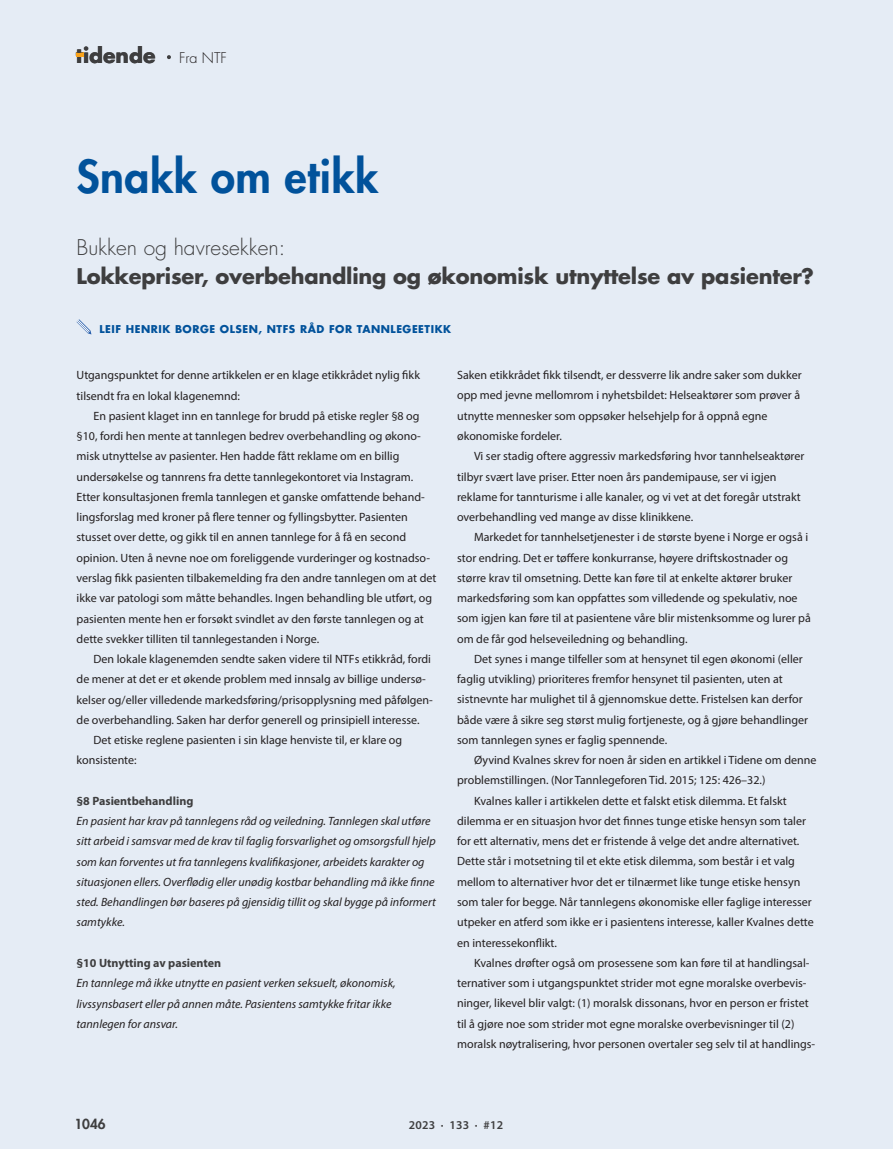
<style>
.page{position:relative;width:893px;height:1149px;background:#fff}
.page>*{position:absolute;margin:0;border:0;box-sizing:border-box;transform-origin:0 0}
.t1{font:800 44.25px "Futura Std";letter-spacing:.01em;color:#01529b}
.t2{font:700 21px "Futura Std";letter-spacing:-.01em;color:#3e3e3f}
.t3{font:300 21px "Futura Std";color:#3e3e3f}
.t4{font:700 20.4px "Futura Std";color:#3e3e3f}
.t5{font:300 14.4px "Futura Std";color:#231f20}
.t6{font:800 13.5px "Futura Std";color:#3e3e3f}
.t7{font:12px/20.2px "Myriad Pro";color:#231f20}
.t8{font:italic 12px/20.2px "Myriad Pro";color:#231f20}
.t9{font:700 12px "Myriad Pro";color:#3e3e3f}
.t10{font:600 12px "Myriad Pro";letter-spacing:.02em;color:#3e3e3f}
.t11{font:700 10.5px "Futura Std";letter-spacing:.05em;color:#01529b}
</style>
<div class="page">
<div style="left:0;top:0;width:893px;height:1148px;background:#e5ecf5"></div>
<svg style="left:167px;top:55px;width:4px;height:4px"></svg>
<svg style="left:76px;top:53px;width:7px;height:3px"></svg>
<svg style="left:73px;top:315px;width:22px;height:22px"></svg>
<h3 class="t4" style="left:76px;top:42px;width:81px">tidende</h3>
<p class="t5" style="left:179px;top:49px;width:49px">Fra NTF</p>
<h1 class="t1" style="left:77px;top:148px;width:303px">Snakk om etikk</h1>
<h2 class="t3" style="left:77px;top:234px;width:210px">Bukken og havresekken:</h2>
<h2 class="t2" style="left:77px;top:262px;width:739px">Lokkepriser, overbehandling og økonomisk utnyttelse av pasienter?</h2>
<p class="t11" style="left:99px;top:321px;width:353px">LEIF HENRIK BORGE OLSEN, NTFS RÅD FOR TANNLEGEETIKK</p>
<p class="t7" style="left:77px;top:365px;width:345px">Utgangspunktet for denne artikkelen er en klage etikkrådet nylig fikk tilsendt fra en lokal klagenemnd:</p>
<p class="t7" style="left:77px;top:405px;width:361px;text-indent:17px">En pasient klaget inn en tannlege for brudd på etiske regler §8 og §10, fordi hen mente at tannlegen bedrev overbehandling og økono&shy;misk utnyttelse av pasienter. Hen hadde fått reklame om en billig undersøkelse og tannrens fra dette tannlegekontoret via Instagram.<br>Etter konsultasjonen fremla tannlegen et ganske omfattende behand&shy;lingsforslag med kroner på flere tenner og fyllingsbytter. Pasienten stusset over dette, og gikk til en annen tannlege for å få en second opinion. Uten å nevne noe om foreliggende vurderinger og kostnadso&shy;verslag fikk pasienten tilbakemelding fra den andre tannlegen om at det ikke var patologi som måtte behandles. Ingen behandling ble utført, og pasienten mente hen er forsøkt svindlet av den første tannlegen og at dette svekker tilliten til tannlegestanden i Norge.</p>
<p class="t7" style="left:94px;top:648px;width:339px">Den lokale klagenemden sendte saken videre til NTFs etikkråd, fordi</p>
<p class="t7" style="left:77px;top:668px;width:351px">de mener at det er et økende problem med innsalg av billige undersø-</p>
<p class="t7" style="left:77px;top:689px;width:358px">kelser og/eller villedende markedsføring/prisopplysning med påfølgen-</p>
<p class="t7" style="left:77px;top:709px;width:344px">de overbehandling. Saken har derfor generell og prinsipiell interesse.</p>
<p class="t7" style="left:94px;top:729px;width:310px">Det etiske reglene pasienten i sin klage henviste til, er klare og</p>
<p class="t7" style="left:77px;top:749px;width:62px">konsistente:</p>
<p class="t9" style="left:77px;top:792px;width:118px">§8 Pasientbehandling</p>
<p class="t8" style="left:77px;top:810px;width:361px">En pasient har krav på tannlegens råd og veiledning. Tannlegen skal utføre sitt arbeid i samsvar med de krav til faglig forsvarlighet og omsorgsfull hjelp som kan forventes ut fra tannlegens kvalifikasjoner, arbeidets karakter og situasjonen ellers. Overflødig eller unødig kostbar behandling må ikke finne sted. Behandlingen bør baseres på gjensidig tillit og skal bygge på informert samtykke.</p>
<p class="t9" style="left:77px;top:954px;width:146px">§10 Utnytting av pasienten</p>
<p class="t8" style="left:77px;top:972px;width:321px">En tannlege må ikke utnytte en pasient verken seksuelt, økonomisk, livssynsbasert eller på annen måte. Pasientens samtykke fritar ikke tannlegen for ansvar.</p>
<p class="t7" style="left:457px;top:365px;width:346px">Saken etikkrådet fikk tilsendt, er dessverre lik andre saker som dukker opp med jevne mellomrom i nyhetsbildet: Helseaktører som prøver å utnytte mennesker som oppsøker helsehjelp for å oppnå egne økonomiske fordeler.</p>
<p class="t7" style="left:457px;top:446px;width:349px;text-indent:17px">Vi ser stadig oftere aggressiv markedsføring hvor tannhelseaktører tilbyr svært lave priser. Etter noen års pandemipause, ser vi igjen reklame for tannturisme i alle kanaler, og vi vet at det foregår utstrakt overbehandling ved mange av disse klinikkene.</p>
<p class="t7" style="left:457px;top:527px;width:355px;text-indent:17px">Markedet for tannhelsetjenester i de største byene i Norge er også i stor endring. Det er tøffere konkurranse, høyere driftskostnader og større krav til omsetning. Dette kan føre til at enkelte aktører bruker markedsføring som kan oppfattes som villedende og spekulativ, noe som igjen kan føre til at pasientene våre blir mistenksomme og lurer på om de får god helseveiledning og behandling.</p>
<p class="t7" style="left:457px;top:648px;width:352px;text-indent:17px">Det synes i mange tilfeller som at hensynet til egen økonomi (eller faglig utvikling) prioriteres fremfor hensynet til pasienten, uten at sistnevnte har mulighet til å gjennomskue dette. Fristelsen kan derfor både være å sikre seg størst mulig fortjeneste, og å gjøre behandlinger som tannlegen synes er faglig spennende.</p>
<p class="t7" style="left:474px;top:749px;width:344px">Øyvind Kvalnes skrev for noen år siden en artikkel i Tidene om denne</p>
<p class="t7" style="left:457px;top:769px;width:310px">problemstillingen. (Nor Tannlegeforen Tid. 2015; 125: 426–32.)</p>
<p class="t7" style="left:474px;top:790px;width:314px">Kvalnes kaller i artikkelen dette et falskt etisk dilemma. Et falskt</p>
<p class="t7" style="left:457px;top:810px;width:350px">dilemma er en situasjon hvor det finnes tunge etiske hensyn som taler</p>
<p class="t7" style="left:457px;top:830px;width:344px">for ett alternativ, mens det er fristende å velge det andre alternativet.</p>
<p class="t7" style="left:457px;top:850px;width:339px">Dette står i motsetning til et ekte etisk dilemma, som består i et valg</p>
<p class="t7" style="left:457px;top:871px;width:345px">mellom to alternativer hvor det er tilnærmet like tunge etiske hensyn</p>
<p class="t7" style="left:457px;top:891px;width:356px">som taler for begge. Når tannlegens økonomiske eller faglige interesser</p>
<p class="t7" style="left:457px;top:911px;width:358px">utpeker en atferd som ikke er i pasientens interesse, kaller Kvalnes dette</p>
<p class="t7" style="left:457px;top:931px;width:101px">en interessekonflikt.</p>
<p class="t7" style="left:474px;top:952px;width:337px">Kvalnes drøfter også om prosessene som kan føre til at handlingsal-</p>
<p class="t7" style="left:457px;top:972px;width:351px">ternativer som i utgangspunktet strider mot egne moralske overbevis-</p>
<p class="t7" style="left:457px;top:992px;width:353px">ninger, likevel blir valgt: (1) moralsk dissonans, hvor en person er fristet</p>
<p class="t7" style="left:457px;top:1012px;width:339px">til å gjøre noe som strider mot egne moralske overbevisninger til (2)</p>
<p class="t7" style="left:457px;top:1033px;width:360px">moralsk nøytralisering, hvor personen overtaler seg selv til at handlings-</p>
<p class="t6" style="left:74px;top:1115px;width:33px">1046</p>
<p class="t10" style="left:409px;top:1117px;width:96px">2023 · 133 · #12</p>
</div>
